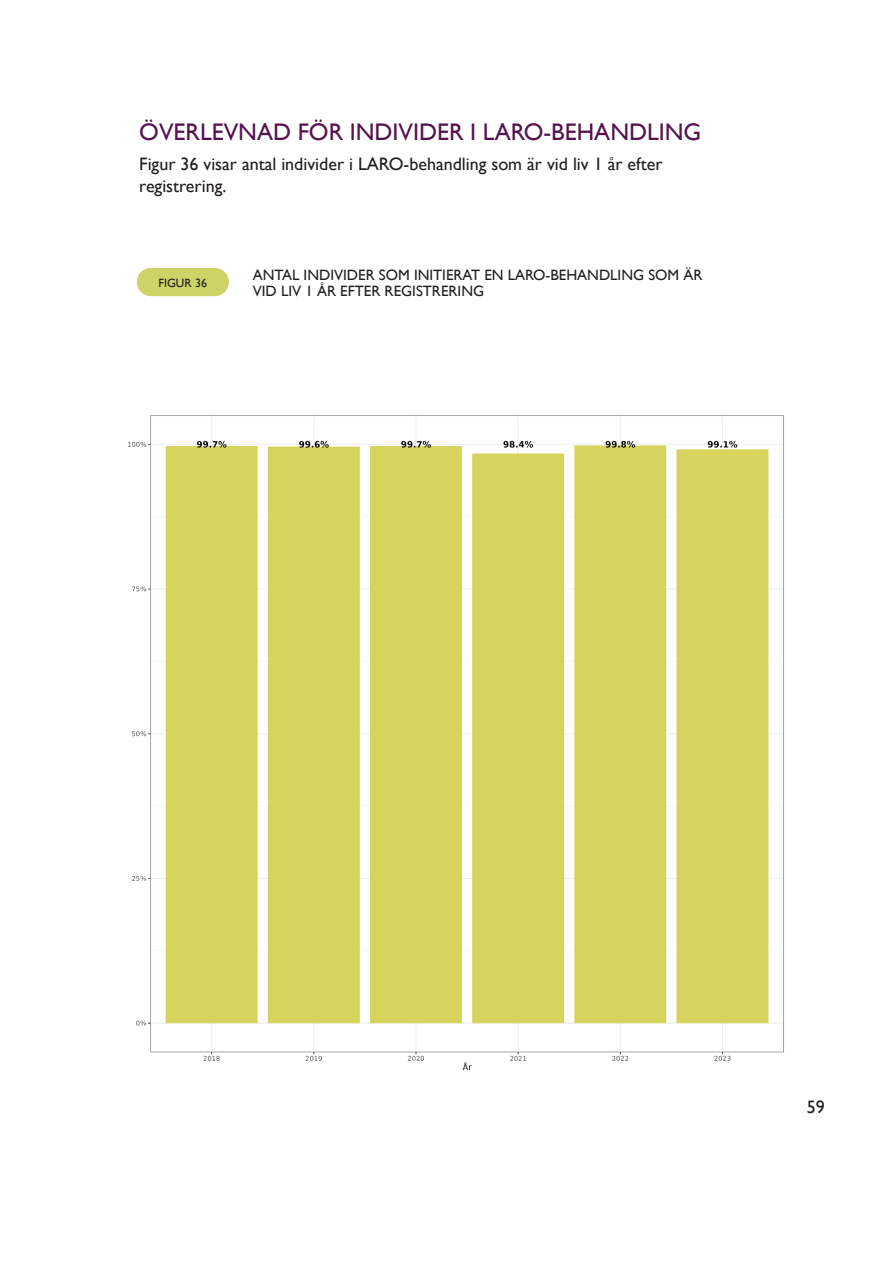
<style>
.page{position:relative;width:893px;height:1263px;background:#fff}
.page>*{position:absolute;margin:0;border:0;box-sizing:border-box;transform-origin:0 0}
.Mellanrubrik{font:24px "Gill Sans";color:#55124e}
.t1{font:18px/21.6px "Gill Sans";color:#231f20}
.t2{font:15px/16.5px "Gill Sans";color:#231f20}
.t3{font:12px "Gill Sans";color:#231f20}
</style>
<div class="page">
<div style="left:137px;top:268px;width:92px;height:28px;background:#ced267;border-radius:14px"></div>
<img style="left:128px;top:415px;width:656px;height:656px">
<p class="Mellanrubrik" style="left:139px;top:118px;width:564px">ÖVERLEVNAD FÖR INDIVIDER I LARO-BEHANDLING</p>
<p class="t1" style="left:139px;top:153px;width:525px">Figur 36 visar antal individer i LARO-behandling som är vid liv 1 år efter registrering.</p>
<p class="t3" style="left:158px;top:276px;width:50px">FIGUR 36</p>
<p class="t2" style="left:253px;top:266px;width:451px">ANTAL INDIVIDER SOM INITIERAT EN LARO-BEHANDLING SOM ÄR<br>VID LIV 1 ÅR EFTER REGISTRERING</p>
<p class="t1" style="left:807px;top:1096px;width:19px">59</p>
</div>
